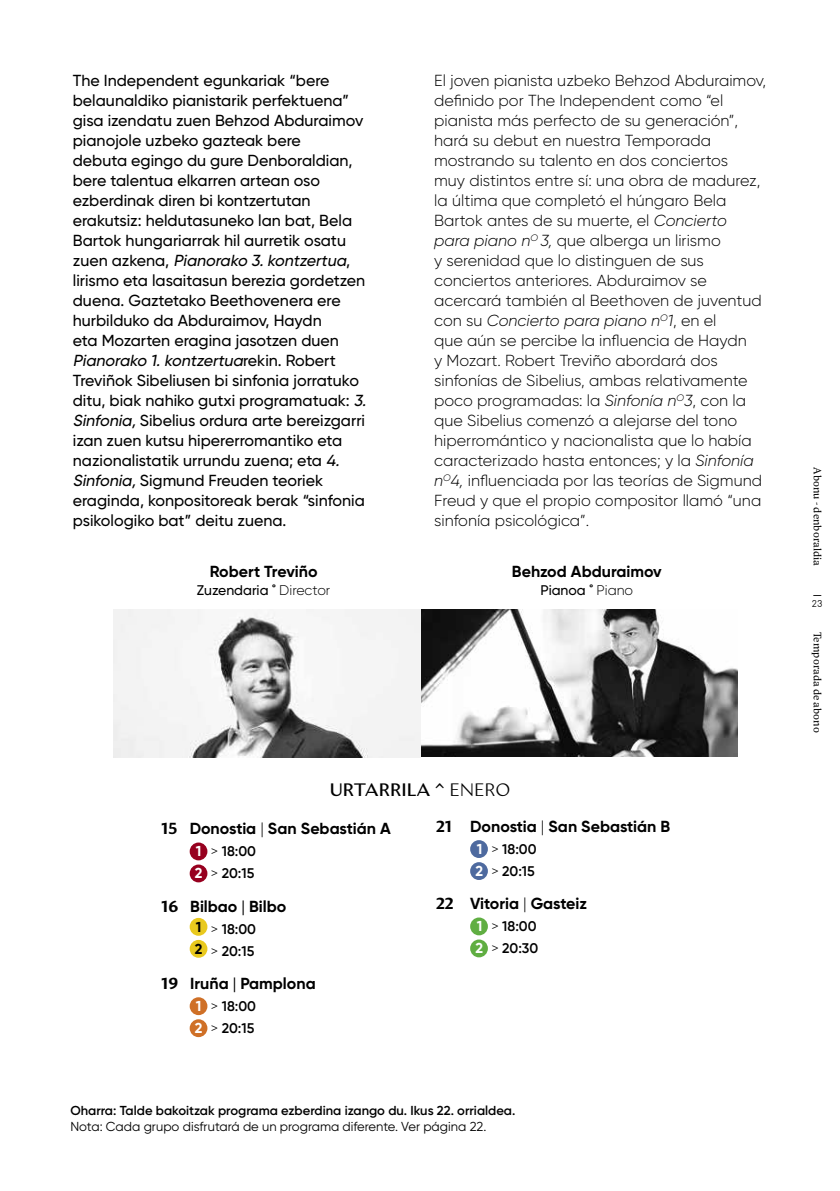
<style>
.page{position:relative;width:840px;height:1191px;background:#fff}
.page>*{position:absolute;margin:0;border:0;box-sizing:border-box;transform-origin:0 0}
.t1{font:500 18px "Excentra Pro";color:#000}
.t2{font:300 16px/20px "Gilroy";color:#000}
.t3{font:500 16px/20px "Gilroy";color:#000}
.t4{font:700 16px "Gilroy";color:#000}
.t5{font:600 14px/22px "Gilroy";color:#000}
.t6{font:500 14px "Gilroy";color:#000}
.t7{font:300 14px "GT Pressura";color:#000}
.t8{font:600 13px "Gilroy";color:#000}
.t9{font:13px "Gilroy";color:#000}
.t10{font:10px "Roslindale Text";color:#000}
.t11{font:300 10px "GT Pressura";color:#000}
.s1{font-style:italic}
.s2{font-weight:300}
.s3{font-family:"Excentra Pro"}
.s4{font-weight:700;font-size:14.4px;color:#fff}
.s5{font-weight:400}
.s6{font-weight:700;font-size:14.4px}
</style>
<div class="page">
<img style="left:113px;top:609px;width:624px;height:148px">
<div style="left:189px;top:842px;width:18px;height:18px;background:#97001f;border-radius:50%"></div>
<div style="left:189px;top:864px;width:18px;height:18px;background:#97001f;border-radius:50%"></div>
<div style="left:189px;top:918px;width:18px;height:17px;background:#e9c91e;border-radius:50%"></div>
<div style="left:189px;top:940px;width:18px;height:17px;background:#e9c91e;border-radius:50%"></div>
<div style="left:189px;top:997px;width:18px;height:18px;background:#cf7027;border-radius:50%"></div>
<div style="left:189px;top:1019px;width:18px;height:18px;background:#cf7027;border-radius:50%"></div>
<div style="left:470px;top:840px;width:17px;height:18px;background:#4e6a9f;border-radius:50%"></div>
<div style="left:470px;top:862px;width:17px;height:18px;background:#4e6a9f;border-radius:50%"></div>
<div style="left:470px;top:917px;width:17px;height:18px;background:#60ae42;border-radius:50%"></div>
<div style="left:470px;top:939px;width:17px;height:18px;background:#60ae42;border-radius:50%"></div>
<p class="t3" style="left:73px;top:70px;width:298px">The Independent egunkariak “bere belaunaldiko pianistarik perfektuena” gisa izendatu zuen Behzod Abduraimov pianojole uzbeko gazteak bere<br>debuta egingo du gure Denboraldian, bere talentua elkarren artean oso ezberdinak diren bi kontzertutan erakutsiz: heldutasuneko lan bat, Bela Bartok hungariarrak hil aurretik osatu<br>z u e n a z ke n a , <span class="s1">Pianorako 3.kontzertua</span>, lirismo eta lasaitasun berezia gordetzen duena. Gaztetako Beethovenera ere hurbilduko da Abduraimov, Haydn<br>eta Mozarten eragina jasotzen duen <span class="s1">Pianorako 1.kontzertua</span>re k i n . Ro b e r t Treviñok Sibeliusen bi sinfonia jorratuko ditu, biak nahiko gutxi programatuak: <span class="s1">3.<br>Sinfonia,</span>Sibelius ordura arte bereizgarri izan zuen kutsu hipererromantiko eta nazionalistatik urrundu zuena; eta <span class="s1">4.<br>Sinfonia,</span>Sigmund Freuden teoriek eraginda, konpositoreak berak “sinfonia psikologiko bat” deitu zuena.</p>
<p class="t2" style="left:434px;top:70px;width:333px">El joven pianista uzbeko Behzod Abduraimov, definido por The Independent como “el pianista más perfecto de su generación”, hará su debut en nuestra Temporada mostrando su talento en dos conciertos<br>muy distintos entre sí: una obra de madurez, la última que completó el húngaro Bela Bartok antes de su muerte, el <span class="s1">Concierto para piano n</span><sup>O</sup> <span class="s1">3,</span> que alberga un lirismo<br>y serenidad que lo distinguen de sus conciertos anteriores. Abduraimov se acercará también al Beethoven de juventud con su <span class="s1">Concierto para piano n</span><sup>O</sup><span class="s1">1</span>, en el<br>que aún se percibe la influencia de Haydn<br>y Mozart. Robert Treviño abordará dos sinfonías de Sibelius, ambas relativamente poco programadas: la <span class="s1">Sinfonía n</span><sup>O</sup><span class="s1">3</span>, con la que Sibelius comenzó a alejarse del tono hiperromántico y nacionalista que lo había caracterizado hasta entonces; y la <span class="s1">Sinfonía n</span><sup>O</sup><span class="s1">4,</span> influenciada por las teorías de Sigmund Freud y que el propio compositor llamó “una sinfonía psicológica”.</p>
<p class="t4" style="left:209px;top:561px;width:109px">Robert Treviño</p>
<p class="t6" style="left:197px;top:581px;width:135px">Zuzendaria ˚ <span class="s2">Director</span></p>
<p class="t4" style="left:511px;top:561px;width:151px">Behzod Abduraimov</p>
<p class="t6" style="left:540px;top:581px;width:94px">Pianoa ˚ <span class="s2">Piano</span></p>
<p class="t1" style="left:329px;top:779px;width:182px">URTARRILA ^ <span class="s2">ENERO</span></p>
<p class="t4" style="left:161px;top:818px;width:231px"><span class="s3">15</span> Donostia <span class="s2">|</span> San Sebastián A</p>
<p class="t5" style="left:195px;top:840px;width:63px"><span class="s4">1</span> <span class="s2">&gt;</span> 18:00<br><span class="s4">2</span> <span class="s2">&gt;</span> 20:15</p>
<p class="t4" style="left:161px;top:896px;width:126px"><span class="s3">16</span> Bilbao <span class="s5">|</span> Bilbo</p>
<p class="t5" style="left:195px;top:917px;width:63px"><span class="s6">1</span> <span class="s2">&gt;</span> 18:00<br><span class="s6">2</span> <span class="s2">&gt;</span> 20:15</p>
<p class="t4" style="left:161px;top:973px;width:156px"><span class="s3">19</span> Iruña <span class="s5">|</span> Pamplona</p>
<p class="t5" style="left:195px;top:995px;width:63px"><span class="s4">1</span> <span class="s2">&gt;</span> 18:00<br><span class="s4">2</span> <span class="s2">&gt;</span> 20:15</p>
<p class="t4" style="left:436px;top:816px;width:235px"><span class="s3">21</span> Donostia <span class="s2">|</span> San Sebastián B</p>
<p class="t5" style="left:475px;top:838px;width:62px"><span class="s4">1</span> <span class="s2">&gt;</span> 18:00<br><span class="s4">2</span> <span class="s2">&gt;</span> 20:15</p>
<p class="t4" style="left:436px;top:893px;width:152px"><span class="s3">22</span> Vitoria <span class="s2">|</span> Gasteiz</p>
<p class="t5" style="left:475px;top:915px;width:64px"><span class="s4">1</span> <span class="s2">&gt;</span> 18:00<br><span class="s4">2</span> <span class="s2">&gt;</span> 20:30</p>
<p class="t8" style="left:70px;top:1102px;width:446px">Oharra: Talde bakoitzak programa ezberdina izango du. Ikus 22. orrialdea.</p>
<p class="t9" style="left:70px;top:1118px;width:417px">Nota: Cada grupo disfrutará de un programa diferente. Ver página 22.</p>
<p class="t10" style="left:825px;top:467px;width:100px;rotate:90deg">Abonu - denboraldia</p>
<p class="t7" style="left:812px;top:580px;width:10px">_</p>
<p class="t11" style="left:811px;top:597px;width:11px">23</p>
<p class="t10" style="left:825px;top:631px;width:103px;rotate:90deg">Temporada de abono</p>
</div>
